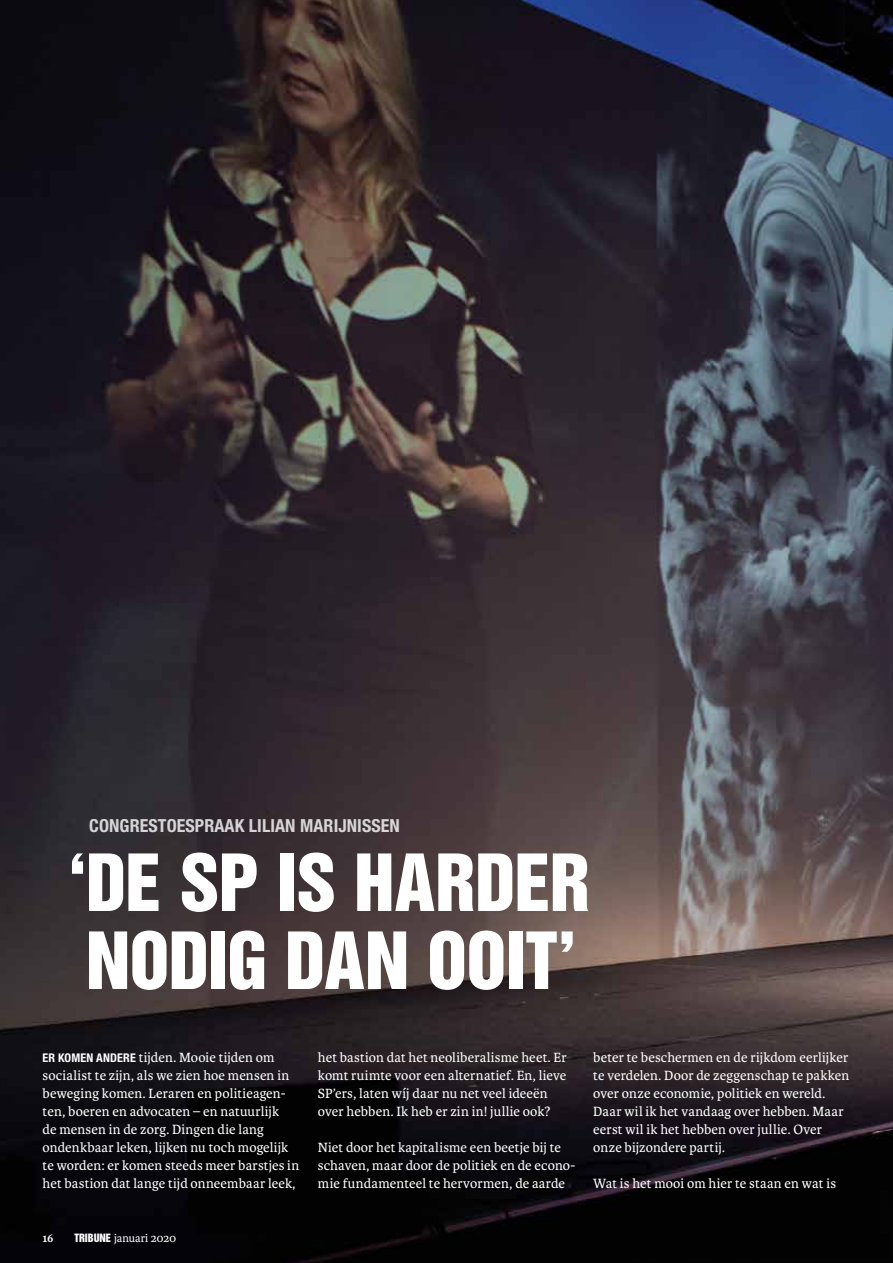
<style>
.page{position:relative;width:893px;height:1263px;background:#fff}
.page>*{position:absolute;margin:0;border:0;box-sizing:border-box;transform-origin:0 0}
.t1{font:72px/78px "Helvetica Inserat LT Std";letter-spacing:-.01em;color:#fff}
.t2{font:700 condensed 18px "Helvetica Neue LT Std";letter-spacing:.005em;color:#fff}
.t3{font:14.25px/18px "Karmina";letter-spacing:.01em;color:#fff}
.t4{font:12px "Karmina";color:#fff}
.t5{font:700 12px "Karmina";color:#fff}
.s1{font-family:"Helvetica Neue LT Std";font-weight:700;font-stretch:condensed;font-size:12px}
.s2{font-family:"Helvetica Inserat LT Std";font-size:10.5px}
</style>
<div class="page">
<img style="left:0;top:0;width:893px;height:1263px">
<p class="t2" style="left:89px;top:815px;width:312px">CONGRESTOESPRAAK LILIAN MARIJNISSEN</p>
<h1 class="t1" style="left:68px;top:845px;width:524px">‘DE SP IS HARDER<br>NODIG DAN OOIT’</h1>
<p class="t3" style="left:43px;top:1049px;width:258px"><span class="s1">ER KOMEN ANDERE</span> tijden. Mooie tijden om socialist te zijn, als we zien hoe mensen in beweging komen. Leraren en politieagen&shy;ten, boeren en advocaten – en natuurlijk<br>de mensen in de zorg. Dingen die lang ondenkbaar leken, lijken nu toch mogelijk te worden: er komen steeds meer barstjes in het bastion dat lange tijd onneembaar leek,</p>
<p class="t3" style="left:318px;top:1049px;width:250px">het bastion dat het neoliberalisme heet. Er komt ruimte voor een alternatief. En, lieve SP’ers, laten wíj daar nu net veel ideeën over hebben. Ik heb er zin in! jullie ook?</p>
<p class="t3" style="left:318px;top:1139px;width:259px">Niet door het kapitalisme een beetje bij te schaven, maar door de politiek en de econo&shy;mie fundamenteel te hervormen, de aarde</p>
<p class="t5" style="left:43px;top:1231px;width:13px">16</p>
<p class="t4" style="left:74px;top:1231px;width:103px"><span class="s2">TRIBUNE</span> januari 2020</p>
<p class="t3" style="left:593px;top:1049px;width:258px">beter te beschermen en de rijkdom eerlijker te verdelen. Door de zeggenschap te pakken over onze economie, politiek en wereld.<br>Daar wil ik het vandaag over hebben. Maar eerst wil ik het hebben over jullie. Over onze bijzondere partij.</p>
<p class="t3" style="left:593px;top:1175px;width:244px">Wat is het mooi om hier te staan en wat is</p>
</div>
